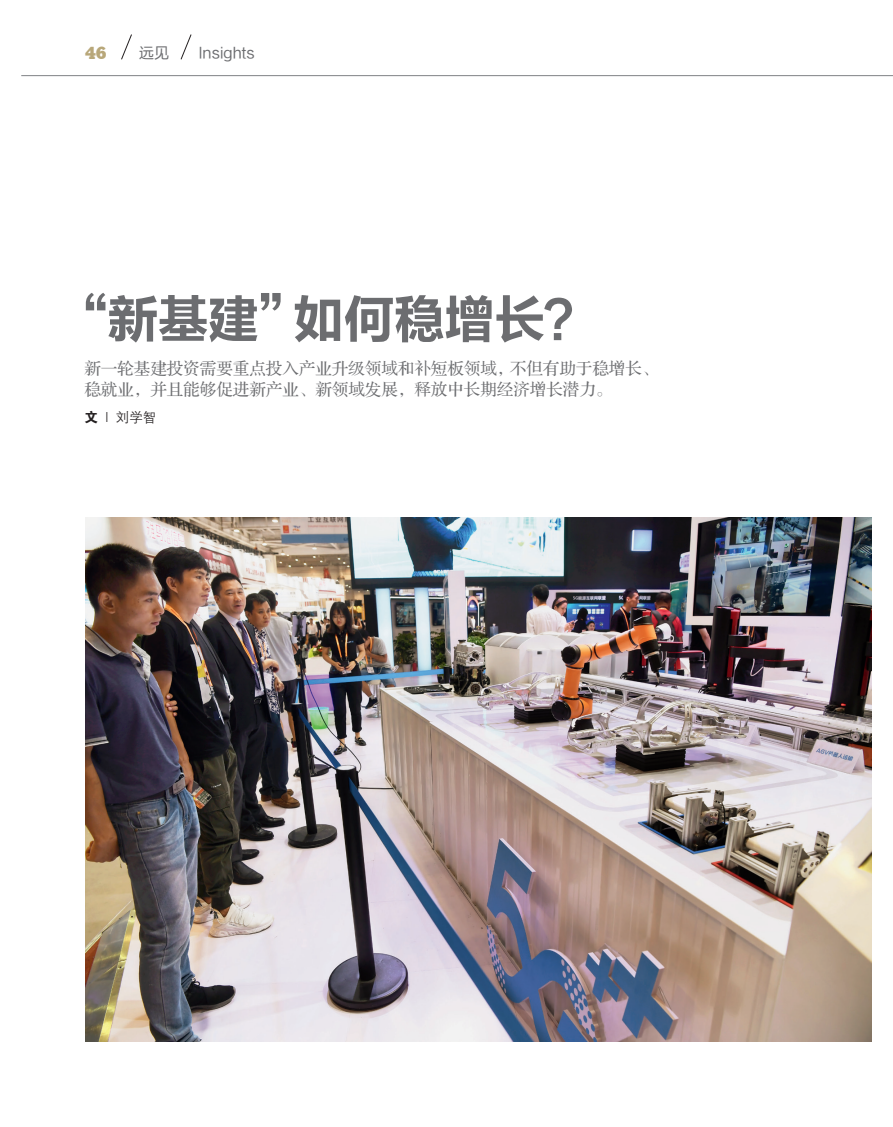
<style>
.page{position:relative;width:893px;height:1127px;background:#fff}
.page>*{position:absolute;margin:0;border:0;box-sizing:border-box;transform-origin:0 0}
.t1{font:51.75px "FZLTCHJW GB1 0";letter-spacing:-.03em;color:#6c6d70}
.t2{font:800 16.95px "Stymie BT";color:#b8a779}
.t3{font:16.5px/21px "FZS3 JW GB1 0";color:#6c6d70}
.t4{font:15px "FZLTHJW GB1 0";color:#6c6d70}
.t5{font:13.5px "FZZDXJW GB1 0";color:#231f20}
.s1{font-family:"FZDHTJW GB1 0"}
</style>
<div class="page">
<hr style="left:21px;top:75px;width:872px;height:1px;background:#808285">
<svg style="left:121px;top:34px;width:11px;height:26px"></svg>
<img style="left:85px;top:518px;width:787px;height:524px">
<svg style="left:180px;top:34px;width:12px;height:26px"></svg>
<p class="t2" style="left:85px;top:43px;width:23px">46</p>
<p class="t4" style="left:139px;top:45px;width:31px">远见</p>
<p class="t4" style="left:198px;top:45px;width:58px">Insights</p>
<p class="t1" style="left:57px;top:291px;width:254px">“新基建”</p>
<p class="t1" style="left:293px;top:291px;width:305px">如何稳增长？</p>
<p class="t3" style="left:84px;top:359px;width:576px">新一轮基建投资需要重点投入产业升级领域和补短板领域，不但有助于稳增长、稳就业，并且能够促进新产业、新领域发展，释放中长期经济增长潜力。</p>
<p class="t5" style="left:84px;top:410px;width:74px"><span class="s1">文</span> | 刘学智</p>
</div>
